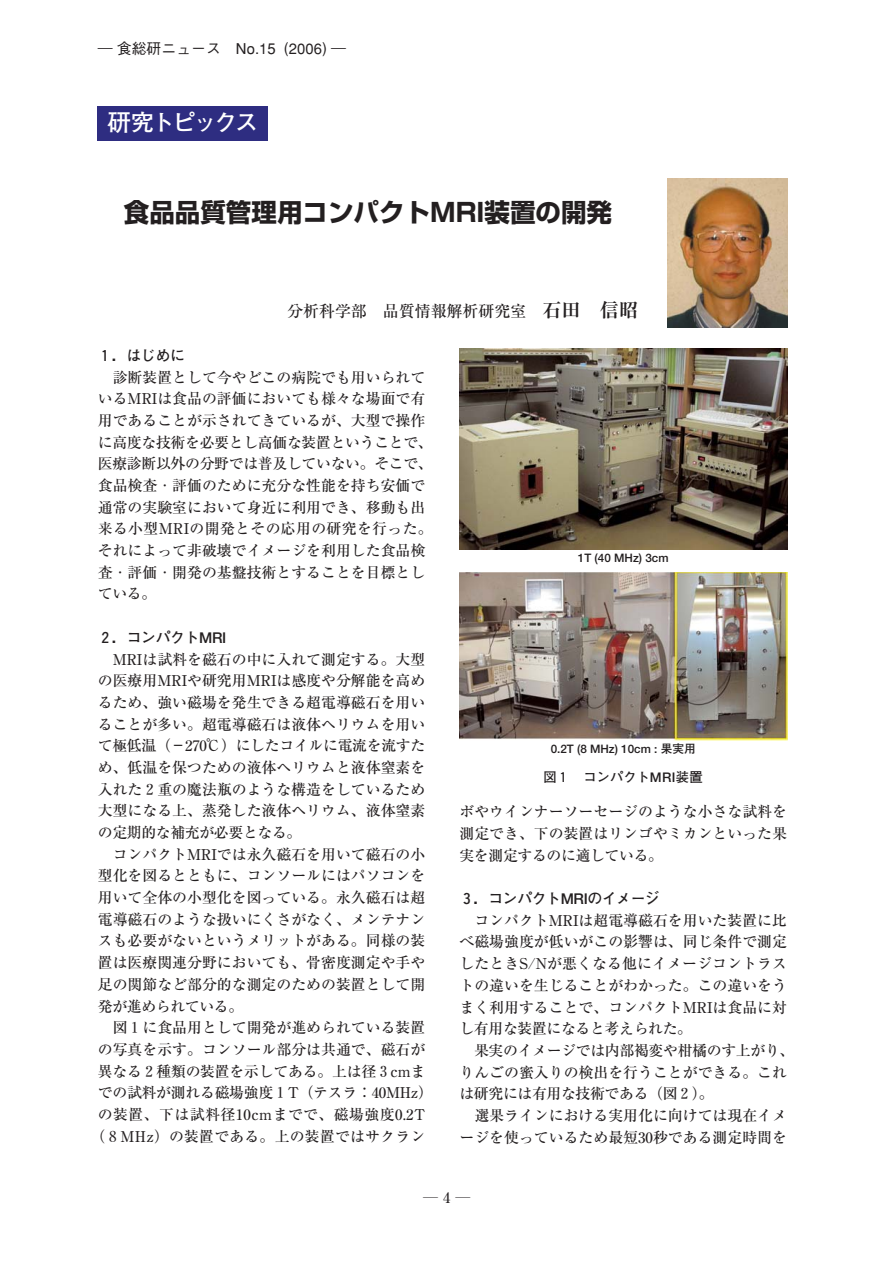
<style>
.page{position:relative;width:893px;height:1262px;background:#fff}
.page>*{position:absolute;margin:0;border:0;box-sizing:border-box;transform-origin:0 0}
.t1{font:700 25.5px "Shin Go";color:#231f20}
.t2{font:700 23.4px "Futo Go B101";letter-spacing:-.11em;color:#fff}
.t3{font:500 15.9px "Ryumin";color:#231f20}
.t4{font:500 14.85px/21.8px "Ryumin";color:#231f20;text-align:justify}
.t5{font:500 14.85px "Ryumin";letter-spacing:-.025em;color:#231f20}
.t6{font:500 14.85px "Ryumin";letter-spacing:-.02em;color:#231f20}
.t7{font:700 14.85px "Futo Go B101";letter-spacing:-.03em;color:#231f20}
.t8{font:500 14.85px "Ryumin";letter-spacing:.03em;color:#231f20}
.t9{font:500 14.85px "Ryumin";letter-spacing:.025em;color:#231f20}
.t10{font:500 14.85px "Gothic BBB";color:#231f20}
.t11{font:700 13.35px "Futo Go B101";color:#231f20}
.t12{font:700 11.7px "Futo Go B101";color:#231f20}
.s1{font-weight:700;font-size:19.2px}
</style>
<div class="page">
<img style="left:668px;top:179px;width:119px;height:148px">
<div style="left:98px;top:106px;width:170px;height:34px;background:#2e2d81"></div>
<img style="left:459px;top:349px;width:328px;height:200px">
<img style="left:459px;top:572px;width:328px;height:169px">
<p class="t10" style="left:98px;top:43px;width:250px">― 食総研ニュース　No.15 (2006) ―</p>
<p class="t2" style="left:107px;top:113px;width:152px">研究トピックス</p>
<p class="t1" style="left:124px;top:203px;width:490px">食品品質管理用コンパクトMRI装置の開発</p>
<p class="t3" style="left:287px;top:306px;width:352px">分析科学部　品質情報解析研究室　<span class="s1">石田　信昭</span></p>
<p class="t7" style="left:98px;top:350px;width:89px">１．はじめに</p>
<p class="t4" style="left:113px;top:368px;width:314px">診断装置として今やどこの病院でも用いられて</p>
<p class="t4" style="left:98px;top:390px;width:329px">いるMRIは食品の評価においても様々な場面で有</p>
<p class="t4" style="left:98px;top:411px;width:329px">用であることが示されてきているが、大型で操作</p>
<p class="t5" style="left:98px;top:437px;width:336px">に高度な技術を必要とし高価な装置ということで、</p>
<p class="t5" style="left:98px;top:458px;width:336px">医療診断以外の分野では普及していない。そこで、</p>
<p class="t4" style="left:98px;top:476px;width:329px">食品検査・評価のために充分な性能を持ち安価で</p>
<p class="t4" style="left:98px;top:498px;width:329px">通常の実験室において身近に利用でき、移動も出</p>
<p class="t9" style="left:98px;top:523px;width:336px">来る小型MRIの開発とその応用の研究を行った。</p>
<p class="t4" style="left:98px;top:541px;width:329px">それによって非破壊でイメージを利用した食品検</p>
<p class="t4" style="left:98px;top:563px;width:329px">査・評価・開発の基盤技術とすることを目標とし</p>
<p class="t4" style="left:98px;top:585px;width:60px">ている。</p>
<p class="t7" style="left:98px;top:631px;width:130px">２．コンパクトMRI</p>
<p class="t4" style="left:113px;top:650px;width:314px">MRIは試料を磁石の中に入れて測定する。大型</p>
<p class="t4" style="left:98px;top:672px;width:329px">の医療用MRIや研究用MRIは感度や分解能を高め</p>
<p class="t4" style="left:98px;top:693px;width:329px">るため、強い磁場を発生できる超電導磁石を用い</p>
<p class="t4" style="left:98px;top:715px;width:329px">ることが多い。超電導磁石は液体ヘリウムを用い</p>
<p class="t6" style="left:98px;top:740px;width:329px">て極低温（－270℃）にしたコイルに電流を流すた</p>
<p class="t4" style="left:98px;top:758px;width:329px">め、低温を保つための液体ヘリウムと液体窒素を</p>
<p class="t4" style="left:98px;top:780px;width:329px">入れた２重の魔法瓶のような構造をしているため</p>
<p class="t4" style="left:98px;top:802px;width:329px">大型になる上、蒸発した液体ヘリウム、液体窒素</p>
<p class="t5" style="left:98px;top:827px;width:205px">の定期的な補充が必要となる。</p>
<p class="t4" style="left:113px;top:845px;width:314px">コンパクトMRIでは永久磁石を用いて磁石の小</p>
<p class="t4" style="left:98px;top:867px;width:329px">型化を図るとともに、コンソールにはパソコンを</p>
<p class="t4" style="left:98px;top:888px;width:329px">用いて全体の小型化を図っている。永久磁石は超</p>
<p class="t4" style="left:98px;top:910px;width:329px">電導磁石のような扱いにくさがなく、メンテナン</p>
<p class="t4" style="left:98px;top:932px;width:329px">スも必要がないというメリットがある。同様の装</p>
<p class="t4" style="left:98px;top:953px;width:329px">置は医療関連分野においても、骨密度測定や手や</p>
<p class="t4" style="left:98px;top:975px;width:329px">足の関節など部分的な測定のための装置として開</p>
<p class="t5" style="left:98px;top:1000px;width:147px">発が進められている。</p>
<p class="t4" style="left:113px;top:1018px;width:314px">図１に食品用として開発が進められている装置</p>
<p class="t4" style="left:98px;top:1040px;width:329px">の写真を示す。コンソール部分は共通で、磁石が</p>
<p class="t4" style="left:98px;top:1062px;width:329px">異なる２種類の装置を示してある。上は径３cmま</p>
<p class="t6" style="left:98px;top:1087px;width:336px">での試料が測れる磁場強度１T（テスラ：40MHz）</p>
<p class="t8" style="left:98px;top:1109px;width:329px">の装置、下は試料径10cmまでで、磁場強度0.2T</p>
<p class="t4" style="left:90px;top:1127px;width:336px">（８MHz）の装置である。上の装置ではサクラン</p>
<p class="t12" style="left:578px;top:553px;width:92px">1T (40 MHz) 3cm</p>
<p class="t12" style="left:550px;top:743px;width:147px">0.2T (8 MHz) 10cm : 果実用</p>
<p class="t11" style="left:543px;top:771px;width:161px">図１　コンパクトMRI装置</p>
<p class="t4" style="left:459px;top:803px;width:329px">ボやウインナーソーセージのような小さな試料を測定でき、下の装置はリンゴやミカンといった果実を測定するのに適している。</p>
<p class="t7" style="left:459px;top:893px;width:202px">３．コンパクトMRIのイメージ</p>
<p class="t4" style="left:474px;top:911px;width:314px">コンパクトMRIは超電導磁石を用いた装置に比</p>
<p class="t4" style="left:459px;top:933px;width:329px">べ磁場強度が低いがこの影響は、同じ条件で測定</p>
<p class="t4" style="left:459px;top:954px;width:329px">したときS/Nが悪くなる他にイメージコントラス</p>
<p class="t4" style="left:459px;top:976px;width:329px">トの違いを生じることがわかった。この違いをう</p>
<p class="t4" style="left:459px;top:998px;width:329px">まく利用することで、コンパクトMRIは食品に対</p>
<p class="t5" style="left:459px;top:1023px;width:234px">し有用な装置になると考えられた。</p>
<p class="t5" style="left:474px;top:1045px;width:322px">果実のイメージでは内部褐変や柑橘のす上がり、</p>
<p class="t4" style="left:459px;top:1063px;width:329px">りんごの蜜入りの検出を行うことができる。これ</p>
<p class="t5" style="left:459px;top:1088px;width:256px">は研究には有用な技術である（図２）。</p>
<p class="t4" style="left:474px;top:1106px;width:314px">選果ラインにおける実用化に向けては現在イメ</p>
<p class="t4" style="left:459px;top:1128px;width:329px">ージを使っているため最短30秒である測定時間を</p>
<p class="t4" style="left:423px;top:1189px;width:49px">―4―</p>
</div>
